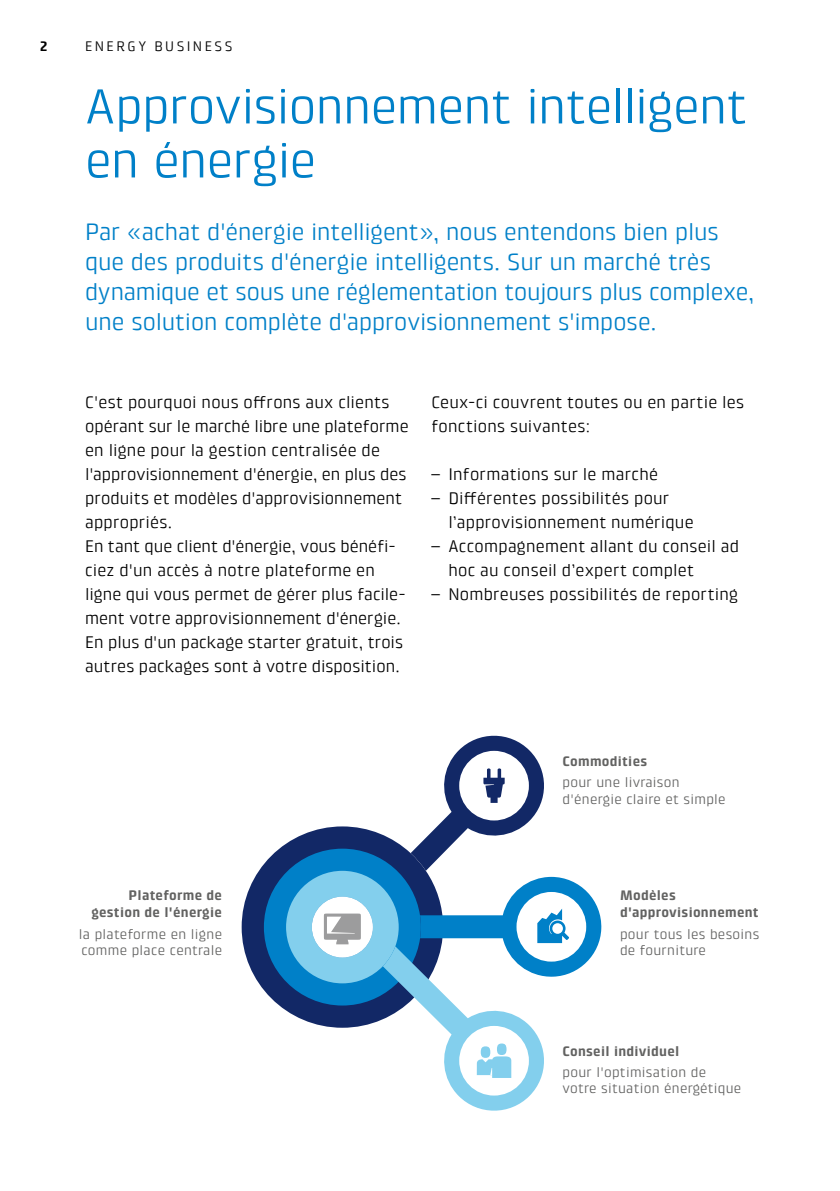
<style>
.page{position:relative;width:840px;height:1191px;background:#fff}
.page>*{position:absolute;margin:0;border:0;box-sizing:border-box;transform-origin:0 0}
.BKW_Headline_25_27pt{font:50px/54px "Klint Pro";letter-spacing:-.01em;color:#0080c8}
.BKW_Intro_12_15pt_Re{font:24px/30px "Klint Pro";letter-spacing:-.005em;color:#0080c8}
.BKW_Copy_8_5_12pt_Re{font:17px/24px "Klint Pro";letter-spacing:.01em;color:#000}
.t1{font:14px/20.6px "Klint Pro";letter-spacing:.02em;color:#626261}
.t2{font:700 14px/16.8px "Klint Pro";letter-spacing:.02em;color:#626261;text-align:right}
.t3{font:14px "Klint Pro";letter-spacing:.175em;color:#000}
.t4{font:700 14px "Klint Pro";color:#000}
.s1{font-weight:700}
</style>
<div class="page">
<svg style="left:241px;top:864px;width:23px;height:126px;fill:#122866"></svg>
<svg style="left:264px;top:735px;width:338px;height:375px"></svg>
<p class="t4" style="left:40px;top:38px;width:9px">2</p>
<p class="t3" style="left:85px;top:38px;width:149px">ENERGY BUSINESS</p>
<p class="BKW_Headline_25_27pt" style="left:85px;top:79px;width:663px">Approvisionnement intelligent en énergie</p>
<p class="BKW_Intro_12_15pt_Re" style="left:85px;top:217px;width:670px">Par «achat d'énergie intelligent», nous entendons bien plus que des produits d'énergie intelligents. Sur un marché très dynamique et sous une réglementation toujours plus complexe, une solution complète d'approvisionnement s'impose.</p>
<p class="BKW_Copy_8_5_12pt_Re" style="left:85px;top:390px;width:325px">C'est pourquoi nous offrons aux clients opérant sur le marché libre une plateforme en ligne pour la gestion centralisée de l'approvisionnement d'énergie, en plus des produits et modèles d'approvisionnement appropriés.<br>En tant que client d'énergie, vous bénéfi&shy;ciez d'un accès à notre plateforme en ligne qui vous permet de gérer plus facile&shy;ment votre approvisionnement d'énergie.<br>En plus d'un package starter gratuit, trois autres packages sont à votre disposition.</p>
<p class="BKW_Copy_8_5_12pt_Re" style="left:431px;top:390px;width:314px">Ceux-ci couvrent toutes ou en partie les fonctions suivantes:</p>
<p class="BKW_Copy_8_5_12pt_Re" style="left:431px;top:462px;width:228px">– Informations sur le marché</p>
<p class="BKW_Copy_8_5_12pt_Re" style="left:448px;top:486px;width:247px;text-indent:-17px">– Différentes possibilités pour l’approvisionnement numérique</p>
<p class="BKW_Copy_8_5_12pt_Re" style="left:448px;top:534px;width:292px;text-indent:-17px">– Accompagnement allant du conseil ad hoc au conseil d’expert complet</p>
<p class="BKW_Copy_8_5_12pt_Re" style="left:431px;top:582px;width:308px">– Nombreuses possibilités de reporting</p>
<p class="t2" style="left:91px;top:886px;width:132px">Plateforme de gestion de l'énergie</p>
<p class="t1" style="left:79px;top:925px;width:144px;line-height:16.8px">la plateforme en ligne comme place centrale</p>
<p class="t1" style="left:562px;top:751px;width:119px"><span class="s1">Commodities </span>pour une livraison</p>
<p class="t1" style="left:562px;top:789px;width:164px">d'énergie claire et simple</p>
<p class="t2" style="left:619px;top:886px;width:140px;text-align:left">Modèles d'approvisionnement</p>
<p class="t1" style="left:619px;top:925px;width:141px;line-height:16.8px">pour tous les besoins de fourniture</p>
<p class="t1" style="left:562px;top:1040px;width:145px"><span class="s1">Conseil individuel </span>pour l'optimisation de</p>
<p class="t1" style="left:562px;top:1078px;width:180px">votre situation énergétique</p>
</div>
